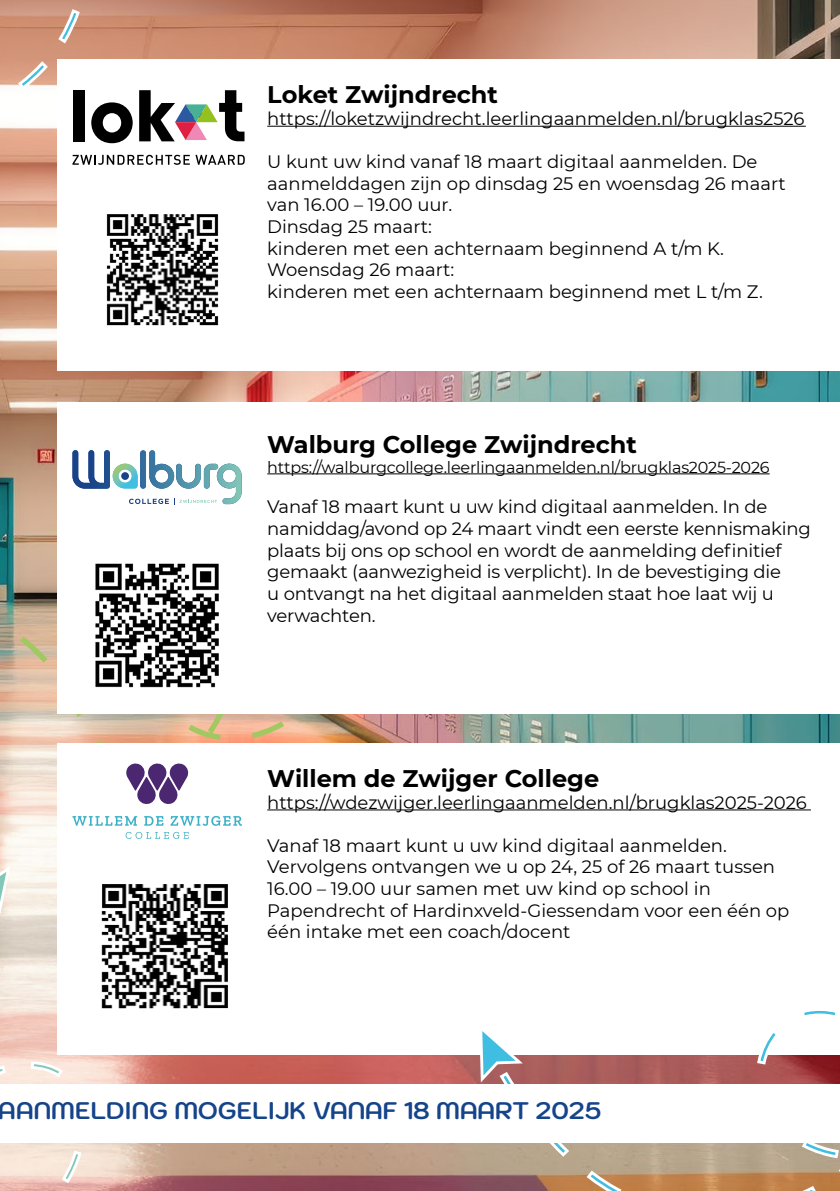
<style>
.page{position:relative;width:840px;height:1191px;background:#fff}
.page>*{position:absolute;margin:0;border:0;box-sizing:border-box;transform-origin:0 0}
.t1{font:700 24px "Montserrat";color:#000}
.t2{font:700 24px "Kodchasan";color:#15448a}
.t3{font:18px/21.6px "Montserrat";color:#000}
.t4{font:16px "Montserrat";letter-spacing:-.01em;color:#000}
</style>
<div class="page">
<img style="left:0;top:0;width:839px;height:1191px">
<img style="left:0;top:599px;width:361px;height:168px">
<div style="left:57px;top:59px;width:782px;height:312px;background:#fff"></div>
<svg style="left:72px;top:155px;width:173px;height:10px"></svg>
<hr style="left:267px;top:126px;width:538px;height:1px;background:#000">
<div style="left:57px;top:402px;width:782px;height:312px;background:#fff"></div>
<svg style="left:72px;top:450px;width:169px;height:55px"></svg>
<hr style="left:267px;top:473px;width:502px;height:1px;background:#000">
<div style="left:57px;top:742px;width:782px;height:312px;background:#fff"></div>
<svg style="left:126px;top:763px;width:63px;height:41px"></svg>
<svg style="left:72px;top:816px;width:65px;height:9px"></svg>
<svg style="left:144px;top:816px;width:19px;height:9px"></svg>
<svg style="left:170px;top:816px;width:72px;height:10px"></svg>
<svg style="left:125px;top:832px;width:64px;height:7px"></svg>
<hr style="left:267px;top:809px;width:543px;height:1px;background:#000">
<img style="left:106px;top:214px;width:113px;height:112px">
<img style="left:95px;top:563px;width:124px;height:125px">
<svg style="left:497px;top:809px;width:342px;height:382px"></svg>
<svg style="left:477px;top:1021px;width:46px;height:63px"></svg>
<img style="left:101px;top:884px;width:127px;height:125px">
<svg style="left:0;top:862px;width:88px;height:329px"></svg>
<svg style="left:0;top:0;width:334px;height:143px"></svg>
<div style="left:0;top:1084px;width:839px;height:58px;background:#fff"></div>
<h1 class="t1" style="left:267px;top:77px;width:232px">Loket Zwijndrecht</h1>
<p class="t3" style="left:267px;top:107px;width:538px">https://loketzwijndrecht.leerlingaanmelden.nl/brugklas2526</p>
<p class="t3" style="left:267px;top:150px;width:519px">U kunt uw kind vanaf 18 maart digitaal aanmelden. De aanmelddagen zijn op dinsdag 25 en woensdag 26 maart van 16.00 – 19.00 uur.<br>Dinsdag 25 maart:<br>kinderen met een achternaam beginnend A t/m K.<br>Woensdag 26 maart:<br>kinderen met een achternaam beginnend met L t/m Z.</p>
<h1 class="t1" style="left:267px;top:427px;width:371px">Walburg College Zwijndrecht</h1>
<p class="t4" style="left:267px;top:456px;width:503px">https://walburgcollege.leerlingaanmelden.nl/brugklas2025-2026</p>
<p class="t3" style="left:267px;top:495px;width:545px">Vanaf 18 maart kunt u uw kind digitaal aanmelden. In de namiddag/avond op 24 maart vindt een eerste kennismaking plaats bij ons op school en wordt de aanmelding definitief gemaakt (aanwezigheid is verplicht). In de bevestiging die<br>u ontvangt na het digitaal aanmelden staat hoe laat wij u verwachten.</p>
<h1 class="t1" style="left:267px;top:761px;width:333px">Willem de Zwijger College</h1>
<p class="t3" style="left:267px;top:790px;width:541px">https://wdezwijger.leerlingaanmelden.nl/brugklas2025-2026</p>
<p class="t3" style="left:267px;top:834px;width:523px">Vanaf 18 maart kunt u uw kind digitaal aanmelden.<br>Vervolgens ontvangen we u op 24, 25 of 26 maart tussen 16.00 – 19.00 uur samen met uw kind op school in Papendrecht of Hardinxveld-Giessendam voor een één op één intake met een coach/docent</p>
<h1 class="t2" style="left:-1px;top:1096px;width:603px">AANMELDING MOGELIJK VANAF 18 MAART 2025</h1>
</div>
